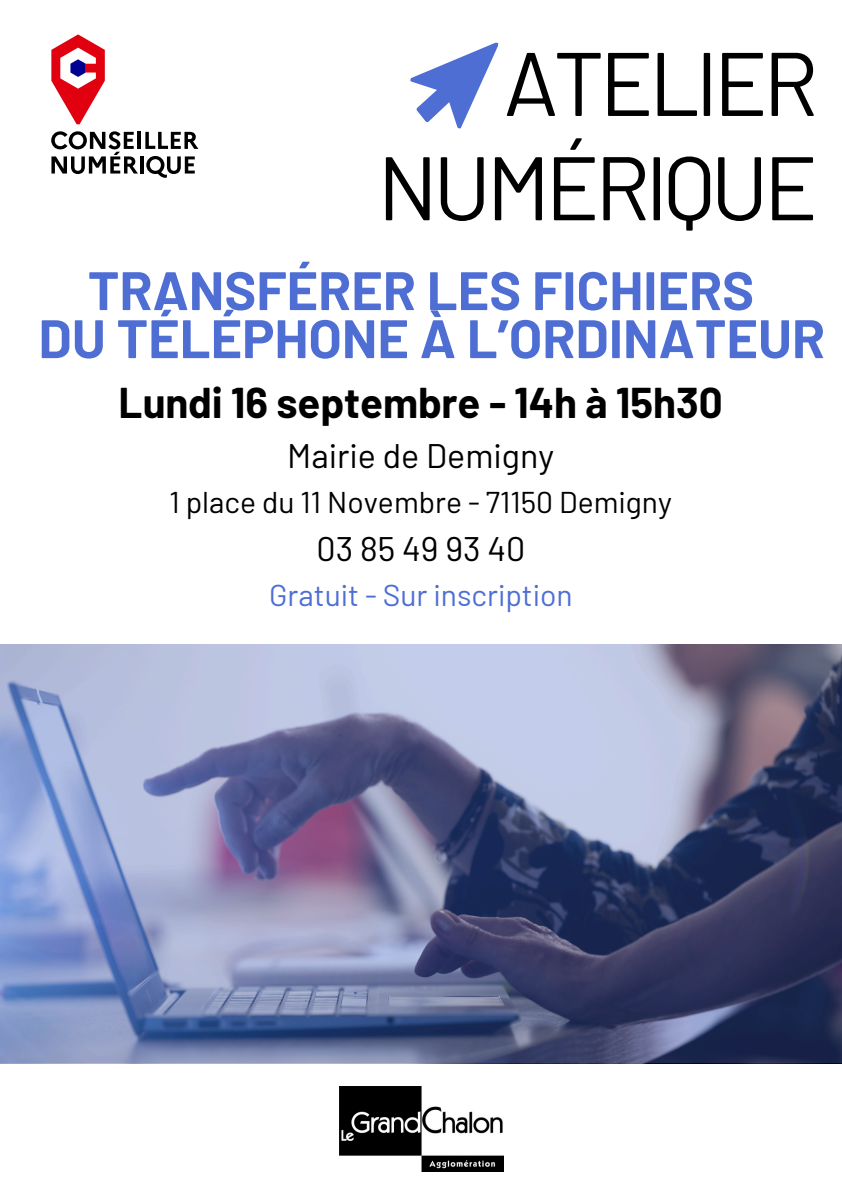
<style>
.page{position:relative;width:842px;height:1191px;background:#fff}
.page>*{position:absolute;margin:0;border:0;box-sizing:border-box;transform-origin:0 0}
.t1{font:90px/104.2px "Barlow";letter-spacing:-.055em;color:#000;text-align:right}
.t2{font:700 54px/48px "Barlow";color:#4e6ed4;text-align:center}
.t3{font:700 42px "Barlow";color:#000}
.t4{font:34px "Barlow";color:#000}
.t5{font:30px "Barlow";color:#000}
.t6{font:30px "Barlow";color:#4e6ed4}
</style>
<div class="page">
<svg style="left:410px;top:42px;width:89px;height:87px"></svg>
<hr style="left:137px;top:132px;width:4px;height:17px;background:#000">
<svg style="left:145px;top:132px;width:53px;height:17px"></svg>
<svg style="left:51px;top:131px;width:87px;height:43px"></svg>
<hr style="left:140px;top:156px;width:3px;height:17px;background:#000">
<svg style="left:146px;top:156px;width:49px;height:22px"></svg>
<svg style="left:51px;top:34px;width:54px;height:90px"></svg>
<svg style="left:0;top:644px;width:842px;height:418px;background:#757da2"></svg>
<img style="left:339px;top:1086px;width:164px;height:85px">
<p class="t1" style="left:377px;top:28px;width:442px">ATELIER<br>NUMÉRIQUE</p>
<h4 class="t2" style="left:38px;top:264px;width:788px">TRANSFÉRER LES FICHIERS<br>DU TÉLÉPHONE À L’ORDINATEUR</h4>
<h2 class="t3" style="left:119px;top:376px;width:606px">Lundi 16 septembre - 14h à 15h30</h2>
<p class="t4" style="left:287px;top:434px;width:268px">Mairie de Demigny</p>
<p class="t5" style="left:169px;top:483px;width:504px">1 place du 11 Novembre - 71150 Demigny</p>
<h4 class="t4" style="left:317px;top:527px;width:210px">03 85 49 93 40</h4>
<h3 class="t6" style="left:269px;top:576px;width:305px">Gratuit - Sur inscription</h3>
</div>
